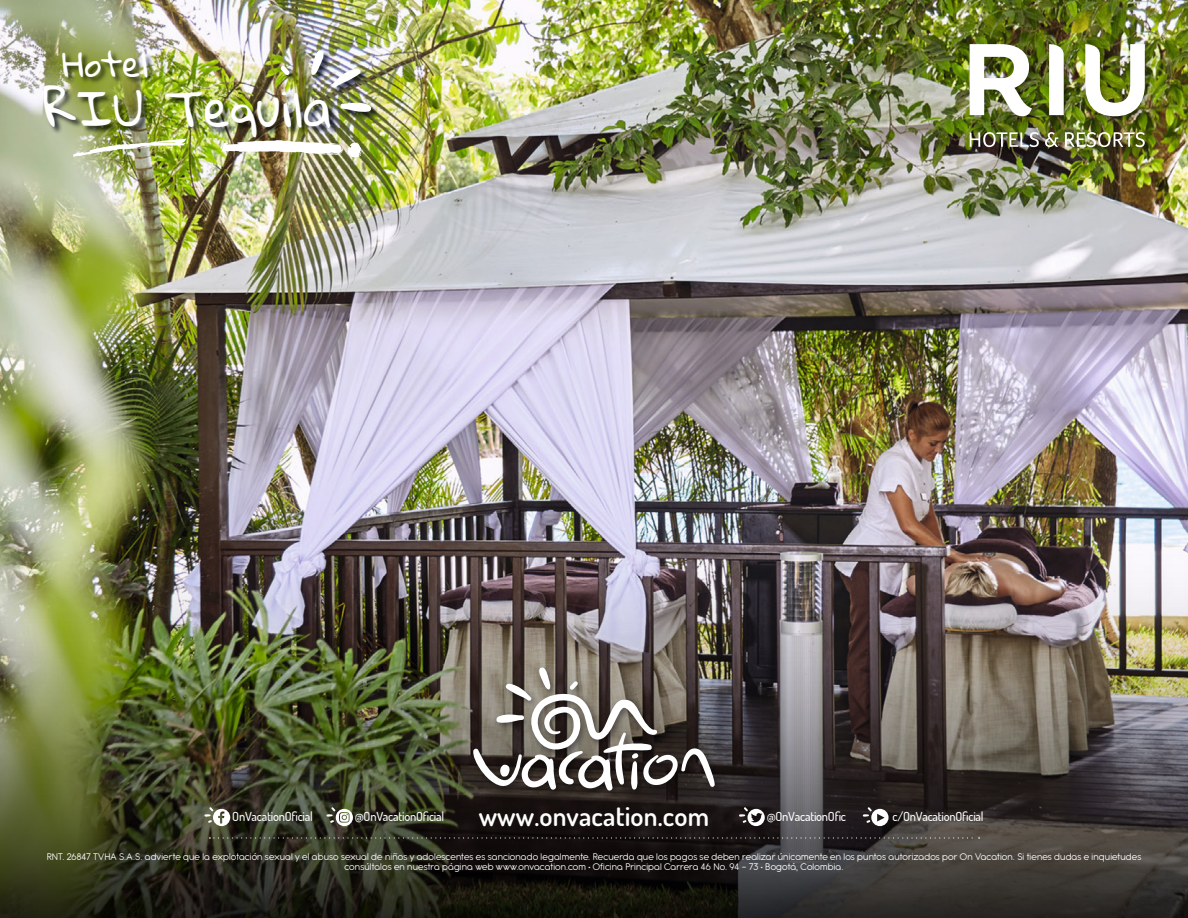
<style>
.page{position:relative;width:1188px;height:918px;background:#fff}
.page>*{position:absolute;margin:0;border:0;box-sizing:border-box;transform-origin:0 0}
.t1{font:43.8px "Gloria Hallelujah";color:#fff}
.t2{font:30.3px "Gloria Hallelujah";color:#fff}
.t3{font:600 26.85px "Dosis";letter-spacing:.005em;color:#fff}
.t4{font:500 12.45px "Dosis";letter-spacing:-.02em;color:#fff}
.t5{font:10.5px/10.2px "Antipasto Pro";letter-spacing:.015em;color:#fff;text-align:center}
</style>
<div class="page">
<img style="left:0;top:0;width:1188px;height:547px">
<img style="left:963px;top:38px;width:195px;height:122px">
<img style="left:970px;top:44px;width:175px;height:103px">
<img style="left:0;top:547px;width:1188px;height:371px">
<img style="left:468px;top:662px;width:258px;height:140px">
<svg style="left:473px;top:667px;width:242px;height:125px"></svg>
<svg style="left:209px;top:837px;width:771px;height:2px;background:#3f3d38"></svg>
<svg style="left:204px;top:807px;width:26px;height:19px"></svg>
<svg style="left:739px;top:807px;width:26px;height:19px"></svg>
<svg style="left:327px;top:807px;width:26px;height:19px"></svg>
<svg style="left:863px;top:807px;width:26px;height:19px"></svg>
<img style="left:41px;top:45px;width:340px;height:120px">
<img style="left:280px;top:50px;width:92px;height:62px">
<img style="left:73px;top:139px;width:114px;height:27px">
<img style="left:221px;top:140px;width:141px;height:27px">
<h2 class="t2" style="left:62px;top:48px;width:88px">Hotel</h2>
<h1 class="t1" style="left:44px;top:86px;width:291px">RIU Tequila</h1>
<p class="t4" style="left:232px;top:808px;width:82px">OnVacationOficial</p>
<p class="t4" style="left:355px;top:808px;width:91px">@OnVacationOficial</p>
<h3 class="t3" style="left:479px;top:798px;width:232px">www.onvacation.com</h3>
<p class="t4" style="left:767px;top:808px;width:81px">@OnVacationOfic</p>
<p class="t4" style="left:892px;top:808px;width:93px">c/OnVacationOficial</p>
<p class="t5" style="left:47px;top:852px;width:1096px">RNT. 26847 TVHA S.A.S. advierte que la explotación sexual y el abuso sexual de niños y adolescentes es sancionado legalmente. Recuerda que los pagos se deben realizar únicamente en los puntos autorizados por On Vacation. Si tienes dudas e inquietudes consúltalos en nuestra página web www.onvacation.com • Oficina Principal Carrera 46 No. 94 - 73 • Bogotá, Colombia.</p>
</div>
